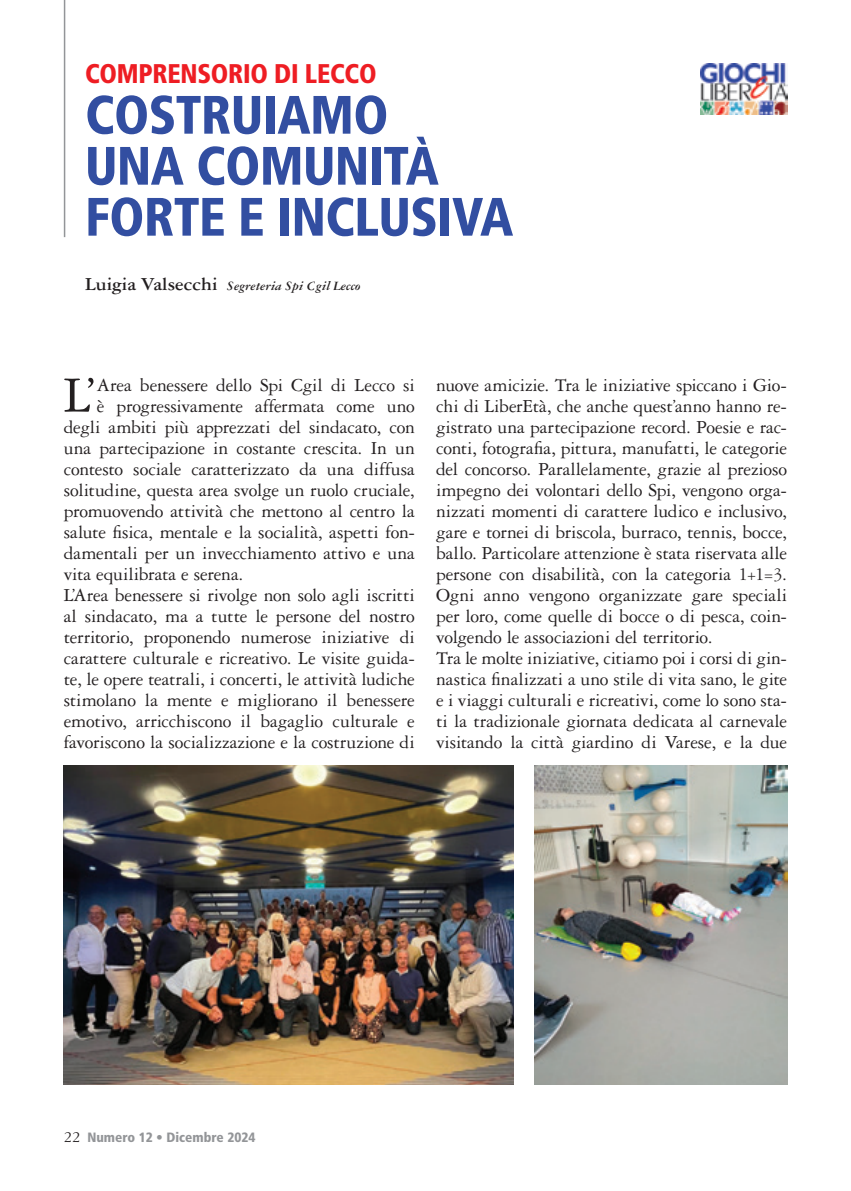
<style>
.page{position:relative;width:851px;height:1191px;background:#fff}
.page>*{position:absolute;margin:0;border:0;box-sizing:border-box;transform-origin:0 0}
.t1{font:900 condensed 54px/51px "Frutiger LT Std";letter-spacing:-.01em;color:#324ea1;scale:.95 1}
.t2{font:53.85px "Garamond 3 LT Std";color:#231f20}
.t3{font:900 condensed 27px "Frutiger LT Std";letter-spacing:-.01em;color:#ee1d23;scale:.95 1}
.t4{font:19.5px/21px "Garamond 3 LT Std";letter-spacing:-.01em;color:#231f20}
.t5{font:italic 700 13.5px "Garamond 3 LT Std";color:#231f20}
.t6{font:900 condensed 13.5px "Frutiger LT Std";color:#939598}
.s1{font-style:normal;font-size:19.5px}
.s2{font-family:"Garamond 3 LT Std";font-weight:400;font-stretch:normal;font-size:16.5px;color:#231f20}
</style>
<div class="page">
<img style="left:700px;top:64px;width:87px;height:51px">
<hr style="left:64px;top:0;width:1px;height:237px;background:#939598">
<img style="left:64px;top:765px;width:449px;height:319px">
<img style="left:534px;top:765px;width:253px;height:319px">
<h3 class="t3" style="left:85px;top:57px;width:308px">COMPRENSORIO DI LECCO</h3>
<h1 class="t1" style="left:85px;top:89px;width:452px">COSTRUIAMO<br>UNA COMUNITÀ<br>FORTE E INCLUSIVA</h1>
<p class="t5" style="left:85px;top:278px;width:277px"><span class="s1">Luigia Valsecchi</span> Segreteria Spi Cgil Lecco</p>
<h2 class="t2" style="left:64px;top:366px;width:34px">L’</h2>
<p class="t4" style="left:97px;top:374px;width:319px">Area benessere dello Spi Cgil di Lecco si</p>
<p class="t4" style="left:97px;top:395px;width:319px">è progressivamente affermata come uno</p>
<p class="t4" style="left:64px;top:416px;width:352px">degli ambiti più apprezzati del sindacato, con</p>
<p class="t4" style="left:64px;top:437px;width:352px">una partecipazione in costante crescita. In un</p>
<p class="t4" style="left:64px;top:458px;width:352px">contesto sociale caratterizzato da una diffusa</p>
<p class="t4" style="left:64px;top:479px;width:352px">solitudine, questa area svolge un ruolo cruciale,</p>
<p class="t4" style="left:64px;top:500px;width:352px">promuovendo attività che mettono al centro la</p>
<p class="t4" style="left:64px;top:521px;width:352px">salute fisica, mentale e la socialità, aspetti fon-</p>
<p class="t4" style="left:64px;top:542px;width:352px">damentali per un invecchiamento attivo e una</p>
<p class="t4" style="left:64px;top:563px;width:181px">vita equilibrata e serena.</p>
<p class="t4" style="left:64px;top:584px;width:352px">L’Area benessere si rivolge non solo agli iscritti</p>
<p class="t4" style="left:64px;top:605px;width:352px">al sindacato, ma a tutte le persone del nostro</p>
<p class="t4" style="left:64px;top:626px;width:352px">territorio, proponendo numerose iniziative di</p>
<p class="t4" style="left:64px;top:647px;width:352px">carattere culturale e ricreativo. Le visite guida-</p>
<p class="t4" style="left:64px;top:668px;width:352px">te, le opere teatrali, i concerti, le attività ludiche</p>
<p class="t4" style="left:64px;top:689px;width:352px">stimolano la mente e migliorano il benessere</p>
<p class="t4" style="left:64px;top:710px;width:352px">emotivo, arricchiscono il bagaglio culturale e</p>
<p class="t4" style="left:64px;top:731px;width:352px">favoriscono la socializzazione e la costruzione di</p>
<p class="t4" style="left:436px;top:374px;width:352px">nuove amicizie. Tra le iniziative spiccano i Gio&shy;chi di LiberEtà, che anche quest’anno hanno re&shy;gistrato una partecipazione record. Poesie e rac&shy;conti, fotografia, pittura, manufatti, le categorie del concorso. Parallelamente, grazie al prezioso impegno dei volontari dello Spi, vengono orga&shy;nizzati momenti di carattere ludico e inclusivo, gare e tornei di briscola, burraco, tennis, bocce, ballo. Particolare attenzione è stata riservata alle persone con disabilità, con la categoria 1+1=3.<br>Ogni anno vengono organizzate gare speciali per loro, come quelle di bocce o di pesca, coin&shy;volgendo le associazioni del territorio.<br>Tra le molte iniziative, citiamo poi i corsi di gin&shy;nastica finalizzati a uno stile di vita sano, le gite e i viaggi culturali e ricreativi, come lo sono sta&shy;ti la tradizionale giornata dedicata al carnevale visitando la città giardino di Varese, e la due</p>
<p class="t6" style="left:64px;top:1129px;width:193px"><span class="s2">22</span> Numero 12 • Dicembre 2024</p>
</div>
